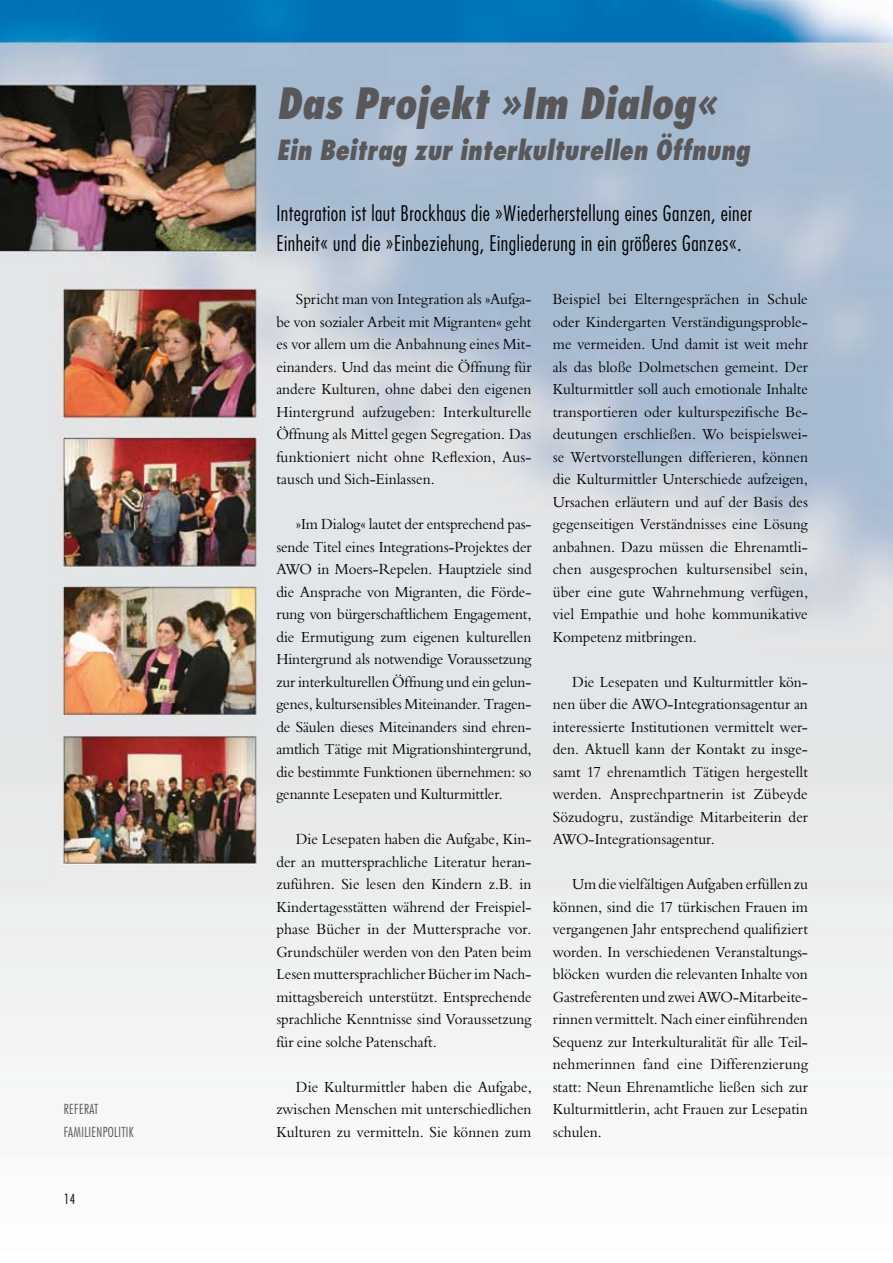
<style>
.page{position:relative;width:893px;height:1263px;background:#fff}
.page>*{position:absolute;margin:0;border:0;box-sizing:border-box;transform-origin:0 0}
.t1{font:italic 800 condensed 42px "Futura";color:#58585a;scale:.95 1}
.t2{font:italic 800 condensed 27px "Futura";color:#58585a;scale:.95 1}
.t3{font:300 condensed 21px/30px "Futura";letter-spacing:.025em;color:#000}
.t4{font:15px/22.5px "Bergamo";color:#000;text-align:justify;scale:.95 1}
.t5{font:300 condensed 13.5px/22.5px "Futura";letter-spacing:.025em;color:#58585a}
.t6{font:300 condensed 13.5px "Futura";color:#000}
</style>
<div class="page">
<img style="left:0;top:0;width:893px;height:1088px">
<p class="t5" style="left:64px;top:1098px;width:72px">Referat<br>Familienpolitik</p>
<p class="t6" style="left:64px;top:1191px;width:13px">14</p>
<h1 class="t1" style="left:276px;top:76px;width:465px">Das Projekt »Im Dialog«</h1>
<h2 class="t2" style="left:276px;top:132px;width:500px">Ein Beitrag zur interkulturellen Öffnung</h2>
<h3 class="t3" style="left:276px;top:198px;width:477px">Integration ist laut Brockhaus die »Wiederherstellung eines Ganzen, einer -Einheit« und die »Einbeziehung, Eingliederung in ein größeres Ganzes«.</h3>
<p class="t4" style="left:276px;top:288px;width:270px;text-indent:19px">Spricht man von Integration als »Aufga&shy;be von sozialer Arbeit mit Migranten« geht es vor allem um die Anbahnung eines Mit&shy;einanders. Und das meint die Öffnung für andere Kulturen, ohne dabei den eigenen Hintergrund aufzugeben: Interkulturelle Öffnung als Mittel gegen Segregation. Das funktioniert nicht ohne Reflexion, Aus&shy;tausch und Sich-Einlassen.</p>
<p class="t4" style="left:276px;top:513px;width:270px;text-indent:19px">»Im Dialog« lautet der entsprechend pas&shy;sende Titel eines Integrations-Projektes der AWO in Moers-Repelen. Hauptziele sind die Ansprache von Migranten, die Förde&shy;rung von bürgerschaftlichem Engagement, die Ermutigung zum eigenen kulturellen Hintergrund als notwendige Voraussetzung zur interkulturellen Öffnung und ein gelun&shy;genes, kultursensibles Miteinander. Tragen&shy;de Säulen dieses Miteinanders sind ehren&shy;amtlich Tätige mit Migrationshintergrund, die bestimmte Funktionen übernehmen: so genannte Lesepaten und Kulturmittler.</p>
<p class="t4" style="left:276px;top:828px;width:270px;text-indent:19px">Die Lesepaten haben die Aufgabe, Kin&shy;der an muttersprachliche Literatur heran&shy;zuführen. Sie lesen den Kindern z.B. in Kindertagesstätten während der Freispiel&shy;phase Bücher in der Muttersprache vor.<br>Grundschüler werden von den Paten beim Lesen muttersprachlicher Bücher im Nach&shy;mittagsbereich unterstützt. Entsprechende sprachliche Kenntnisse sind Voraussetzung für eine solche Patenschaft.</p>
<p class="t4" style="left:276px;top:1076px;width:270px;text-indent:19px">Die Kulturmittler haben die Aufgabe, zwischen Menschen mit unterschiedlichen Kulturen zu vermitteln. Sie können zum</p>
<p class="t4" style="left:553px;top:288px;width:270px">Beispiel bei Elterngesprächen in Schule oder Kindergarten Verständigungsproble&shy;me vermeiden. Und damit ist weit mehr als das bloße Dolmetschen gemeint. Der Kulturmittler soll auch emotionale Inhalte transportieren oder kulturspezifische Be&shy;deutungen erschließen. Wo beispielswei&shy;se Wertvorstellungen differieren, können die Kulturmittler Unterschiede aufzeigen, Ursachen erläutern und auf der Basis des gegenseitigen Verständnisses eine Lösung anbahnen. Dazu müssen die Ehrenamtli&shy;chen ausgesprochen kultursensibel sein, über eine gute Wahrnehmung verfügen, viel Empathie und hohe kommunikative Kompetenz mitbringen.</p>
<p class="t4" style="left:553px;top:671px;width:270px;text-indent:19px">Die Lesepaten und Kulturmittler kön&shy;nen über die AWO-Integrationsagentur an interessierte Institutionen vermittelt wer&shy;den. Aktuell kann der Kontakt zu insge&shy;samt 17 ehrenamtlich Tätigen hergestellt werden. Ansprechpartnerin ist Zübeyde Sözudogru, zuständige Mitarbeiterin der AWO-Integrationsagentur.</p>
<p class="t4" style="left:553px;top:873px;width:270px;text-indent:19px">Um die vielfältigen Aufgaben erfüllen zu können, sind die 17 türkischen Frauen im vergangenen Jahr entsprechend qualifiziert worden. In verschiedenen Veranstaltungs&shy;blöcken wurden die relevanten Inhalte von Gastreferenten und zwei AWO-Mitarbeite&shy;rinnen vermittelt. Nach einer einführenden Sequenz zur Interkulturalität für alle Teil&shy;nehmerinnen fand eine Differenzierung statt: Neun Ehrenamtliche ließen sich zur Kulturmittlerin, acht Frauen zur Lesepatin schulen.</p>
</div>
